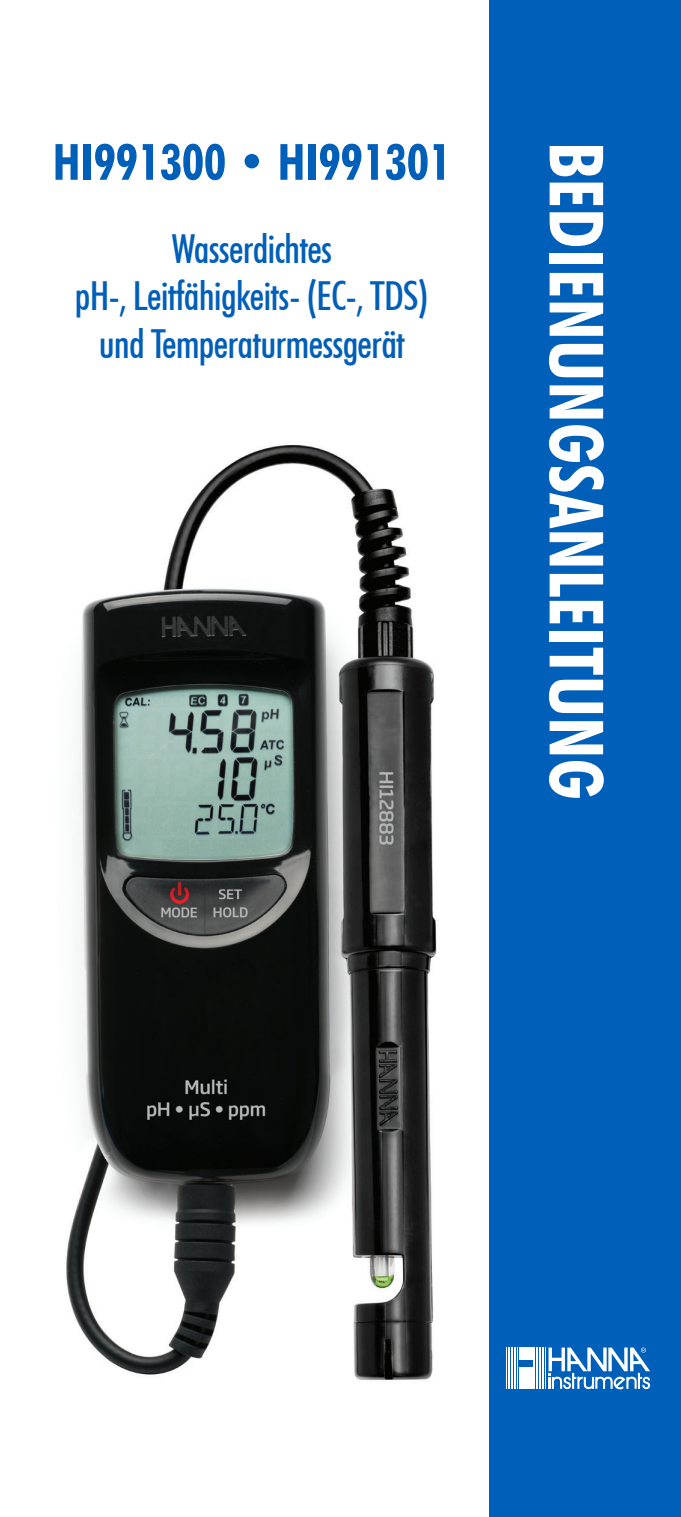
<style>
.page{position:relative;width:681px;height:1517px;background:#fff}
.page>*{position:absolute;margin:0;border:0;box-sizing:border-box;transform-origin:0 0}
.t1{font:700 condensed 75px "Futura BT";color:#fff}
.t2{font:700 condensed 50px "Futura BT";color:#005fb9}
.t3{font:500 condensed 40px/47.5px "Futura BT";letter-spacing:-.02em;color:#005fb9;text-align:center}
</style>
<div class="page">
<img style="left:66px;top:445px;width:371px;height:935px">
<div style="left:489px;top:0;width:191px;height:1517px;background:#005fb9"></div>
<hr style="left:507px;top:1347px;width:1px;height:41px;background:#fff">
<hr style="left:509px;top:1347px;width:1px;height:41px;background:#fff">
<hr style="left:511px;top:1347px;width:1px;height:41px;background:#fff">
<hr style="left:512px;top:1347px;width:1px;height:41px;background:#fff">
<hr style="left:514px;top:1347px;width:1px;height:41px;background:#fff">
<hr style="left:515px;top:1347px;width:1px;height:41px;background:#fff">
<hr style="left:517px;top:1347px;width:1px;height:41px;background:#fff">
<hr style="left:534px;top:1347px;width:1px;height:41px;background:#fff">
<hr style="left:535px;top:1347px;width:1px;height:41px;background:#fff">
<hr style="left:537px;top:1347px;width:1px;height:41px;background:#fff">
<hr style="left:538px;top:1347px;width:1px;height:41px;background:#fff">
<hr style="left:540px;top:1347px;width:1px;height:41px;background:#fff">
<hr style="left:542px;top:1347px;width:1px;height:41px;background:#fff">
<hr style="left:543px;top:1347px;width:1px;height:41px;background:#fff">
<hr style="left:545px;top:1347px;width:1px;height:41px;background:#fff">
<svg style="left:548px;top:1347px;width:101px;height:42px"></svg>
<div style="left:518px;top:1347px;width:15px;height:41px;background:#fff"></div>
<hr style="left:506px;top:1347px;width:1px;height:41px;background:#fff">
<svg style="left:519px;top:1360px;width:13px;height:7px"></svg>
<p class="t2" style="left:53px;top:132px;width:399px">HI991300 • HI991301</p>
<p class="t3" style="left:75px;top:224px;width:355px">Wasserdichtes<br>pH-, Leitfähigkeits- (EC-, TDS) und Temperaturmessgerät</p>
<h1 class="t1" style="left:621px;top:142px;width:660px;rotate:90deg">BEDIENUNGSANLEITUNG</h1>
</div>
